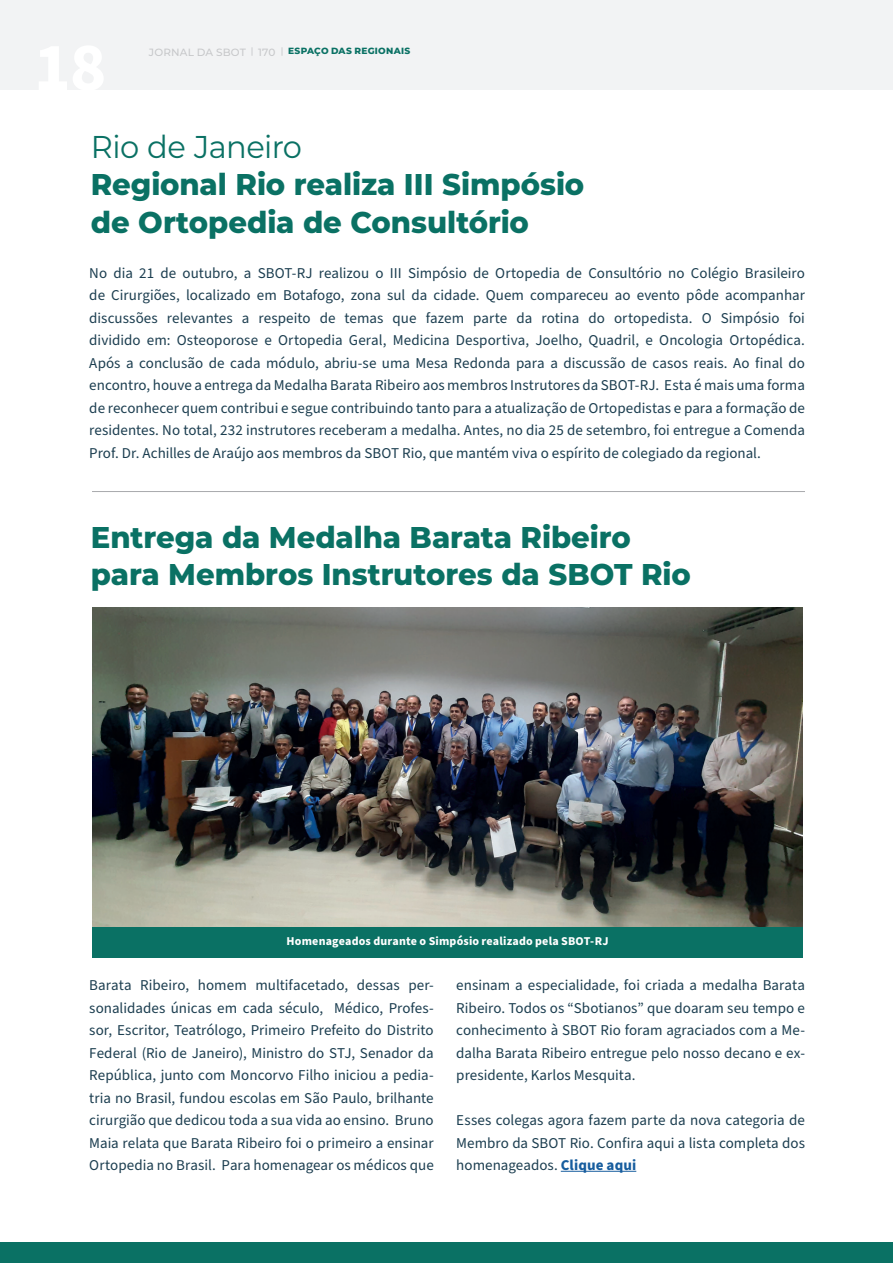
<style>
.page{position:relative;width:893px;height:1263px;background:#fff}
.page>*{position:absolute;margin:0;border:0;box-sizing:border-box;transform-origin:0 0}
.t1{font:31.5px "Montserrat";letter-spacing:-.02em;color:#0a7164}
.t2{font:800 30px/37.5px "Montserrat";letter-spacing:-.005em;color:#0a7164}
.t3{font:15px/22.5px "Source Sans Pro";color:#1c3e50;text-align:justify}
.t4{font:700 12px "Source Sans Pro";letter-spacing:.015em;color:#fff}
.t5{font:800 9px "Montserrat";letter-spacing:.03em;color:#0a7164}
.s1{font-weight:500;font-size:10.5px;color:#c7c8ca}
.s2{font-weight:500;color:#c7c8ca}
.s3{font-weight:700;color:#175d9e}
</style>
<div class="page">
<div style="left:0;top:0;width:893px;height:90px;background:#f2f3f4"></div>
<div style="left:0;top:1242px;width:893px;height:21px;background:#0a7164"></div>
<hr style="left:92px;top:491px;width:713px;height:1px;background:#a8a9ad">
<hr style="left:561px;top:1171px;width:75px;height:1px;background:#175d9e">
<img style="left:92px;top:607px;width:711px;height:320px">
<div style="left:92px;top:927px;width:711px;height:30px;background:#0a7164"></div>
<p class="t5" style="left:149px;top:44px;width:263px"><span class="s1">JORNAL DA SBOT</span> <span class="s2">|</span> <span class="s1">170</span> <span class="s2">|</span> ESPAÇO DAS REGIONAIS</p>
<h1 class="t1" style="left:91px;top:125px;width:213px">Rio de Janeiro</h1>
<h2 class="t2" style="left:91px;top:164px;width:495px">Regional Rio realiza III Simpósio de Ortopedia de Consultório</h2>
<p class="t3" style="left:89px;top:262px;width:717px">No dia 21 de outubro, a SBOT-RJ realizou o III Simpósio de Ortopedia de Consultório no Colégio Brasileiro de Cirurgiões, localizado em Botafogo, zona sul da cidade. Quem compareceu ao evento pôde acompanhar discussões relevantes a respeito de temas que fazem parte da rotina do ortopedista. O Simpósio foi dividido em: Osteoporose e Ortopedia Geral, Medicina Desportiva, Joelho, Quadril, e Oncologia Ortopédica.<br>Após a conclusão de cada módulo, abriu-se uma Mesa Redonda para a discussão de casos reais. Ao final do encontro, houve a entrega da Medalha Barata Ribeiro aos membros Instrutores da SBOT-RJ. Esta é mais uma forma de reconhecer quem contribui e segue contribuindo tanto para a atualização de Ortopedistas e para a formação de residentes. No total, 232 instrutores receberam a medalha. Antes, no dia 25 de setembro, foi entregue a Comenda Prof. Dr. Achilles de Araújo aos membros da SBOT Rio, que mantém viva o espírito de colegiado da regional.</p>
<h2 class="t2" style="left:91px;top:516px;width:602px">Entrega da Medalha Barata Ribeiro para Membros Instrutores da SBOT Rio</h2>
<p class="t4" style="left:286px;top:933px;width:323px">Homenageados durante o Simpósio realizado pela SBOT-RJ</p>
<p class="t3" style="left:89px;top:974px;width:346px">Barata Ribeiro, homem multifacetado, dessas per&shy;sonalidades únicas em cada século, Médico, Profes&shy;sor, Escritor, Teatrólogo, Primeiro Prefeito do Distrito Federal (Rio de Janeiro), Ministro do STJ, Senador da República, junto com Moncorvo Filho iniciou a pedia&shy;tria no Brasil, fundou escolas em São Paulo, brilhante cirurgião que dedicou toda a sua vida ao ensino. Bruno Maia relata que Barata Ribeiro foi o primeiro a ensinar Ortopedia no Brasil. Para homenagear os médicos que</p>
<p class="t3" style="left:456px;top:974px;width:350px">ensinam a especialidade, foi criada a medalha Barata Ribeiro. Todos os “Sbotianos” que doaram seu tempo e conhecimento à SBOT Rio foram agraciados com a Me&shy;dalha Barata Ribeiro entregue pelo nosso decano e ex&shy;presidente, Karlos Mesquita.</p>
<p class="t3" style="left:456px;top:1109px;width:350px">Esses colegas agora fazem parte da nova categoria de Membro da SBOT Rio. Confira aqui a lista completa dos homenageados. <span class="s3">Clique aqui</span></p>
</div>
